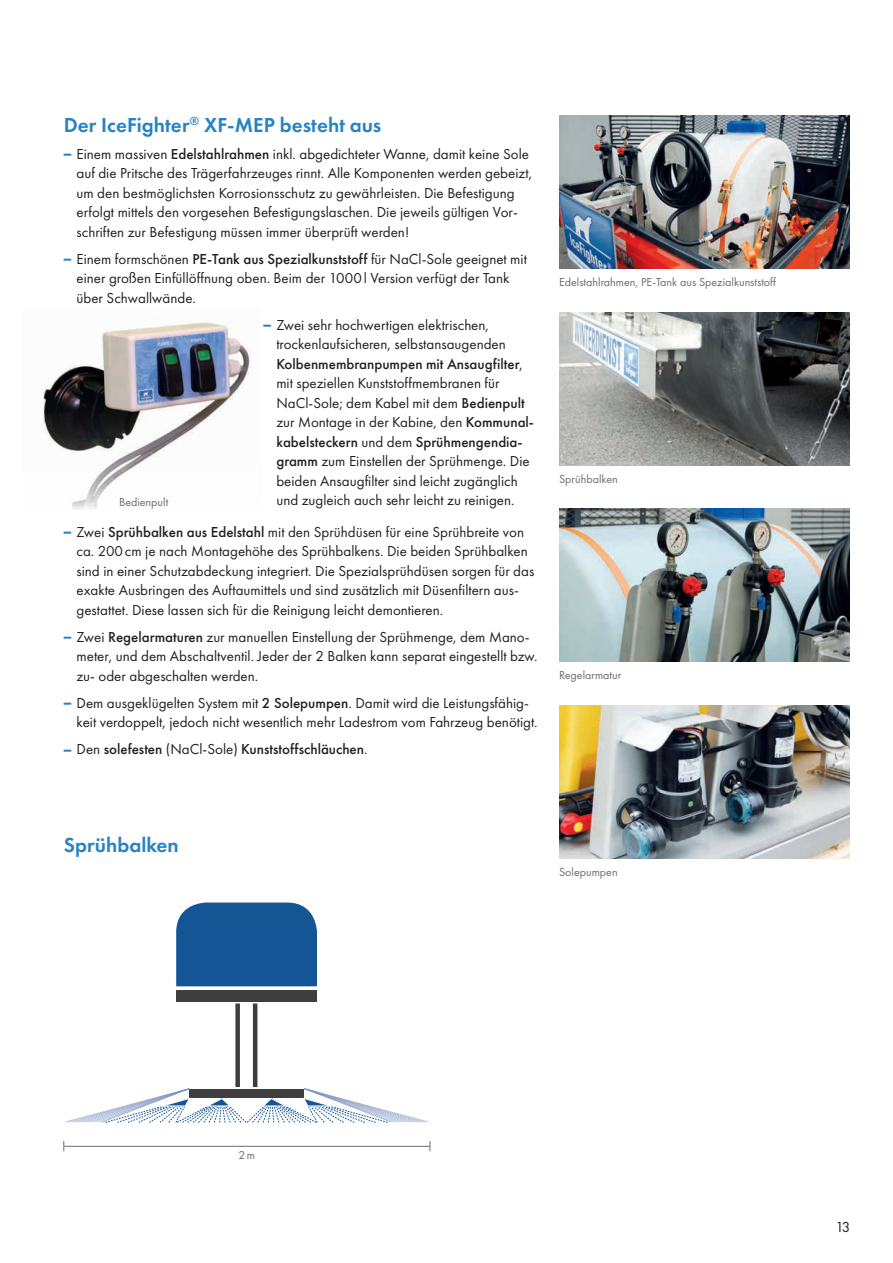
<style>
.page{position:relative;width:893px;height:1263px;background:#fff}
.page>*{position:absolute;margin:0;border:0;box-sizing:border-box;transform-origin:0 0}
.t1{font:600 21px "Futura PT";color:#2783c5}
.t2{font:15px/19.5px "Futura PT";color:#231f20}
.t3{font:500 15px "Futura PT";color:#231f20}
.t4{font:12px "Futura PT";color:#6c6d70}
.s1{font-weight:500}
.s2{font-weight:400}
</style>
<div class="page">
<img style="left:559px;top:116px;width:291px;height:153px">
<img style="left:559px;top:313px;width:291px;height:153px">
<img style="left:559px;top:508px;width:291px;height:153px">
<img style="left:559px;top:706px;width:291px;height:153px">
<img style="left:43px;top:321px;width:209px;height:188px">
<div style="left:176px;top:902px;width:141px;height:84px;background:#145596"></div>
<div style="left:176px;top:990px;width:141px;height:11px;background:#3e3e3f"></div>
<svg style="left:64px;top:1088px;width:365px;height:35px"></svg>
<div style="left:235px;top:1003px;width:5px;height:84px;background:#3e3e3f"></div>
<hr style="left:253px;top:1003px;width:4px;height:84px;background:#3e3e3f">
<hr style="left:64px;top:1146px;width:366px;height:1px;background:#6c6d70">
<h1 class="t1" style="left:64px;top:111px;width:319px">Der IceFighter<sup>®</sup> XF-MEP besteht aus</h1>
<p class="t2" style="left:77px;top:144px;width:457px;text-indent:-13px"><sup>_</sup> Einem massiven <span class="s1">Edelstahlrahmen</span> inkl. abgedichteter Wanne, damit keine Sole auf die Pritsche des Trägerfahrzeuges rinnt. Alle Komponenten werden gebeizt, um den bestmöglichsten Korrosionsschutz zu gewährleisten. Die Befestigung erfolgt mittels den vorgesehen Befestigungslaschen. Die jeweils gültigen Vor&shy;schriften zur Befestigung müssen immer überprüft werden!</p>
<p class="t2" style="left:77px;top:249px;width:452px;text-indent:-13px"><sup>_</sup> Einem formschönen <span class="s1">PE-Tank aus Spezialkunststoff</span> für NaCl-Sole geeignet mit einer großen Einfüllöffnung oben. Beim der 1000l Version verfügt der Tank über Schwallwände.</p>
<p class="t2" style="left:276px;top:315px;width:259px;text-indent:-13px"><sup>_</sup> Zwei sehr hochwertigen elektrischen, trockenlaufsicheren, selbstansaugenden <span class="s1">Kolbenmembranpumpen mit Ansaugfilter</span>, mit speziellen Kunststoffmembranen für NaCl-Sole; dem Kabel mit dem <span class="s1">Bedienpult </span>zur Montage in der Kabine, den <span class="s1">Kommunal&shy;kabelsteckern</span> und dem <span class="s1">Sprühmengendia&shy;gramm</span> zum Einstellen der Sprühmenge. Die beiden Ansaugfilter sind leicht zugänglich und zugleich auch sehr leicht zu reinigen.</p>
<p class="t2" style="left:77px;top:522px;width:459px;text-indent:-13px"><sup>_</sup> Zwei <span class="s1">Sprühbalken aus Edelstahl</span> mit den Sprühdüsen für eine Sprühbreite von ca. 200cm je nach Montagehöhe des Sprühbalkens. Die beiden Sprühbalken sind in einer Schutzabdeckung integriert. Die Spezialsprühdüsen sorgen für das exakte Ausbringen des Auftaumittels und sind zusätzlich mit Düsenfiltern aus&shy;gestattet. Diese lassen sich für die Reinigung leicht demontieren.</p>
<p class="t2" style="left:77px;top:627px;width:463px;text-indent:-13px"><sup>_</sup> Zwei <span class="s1">Regelarmaturen</span> zur manuellen Einstellung der Sprühmenge, dem Mano&shy;meter, und dem Abschaltventil. Jeder der 2 Balken kann separat eingestellt bzw. zu- oder abgeschalten werden.</p>
<p class="t2" style="left:77px;top:693px;width:463px;text-indent:-13px"><sup>_</sup> Dem ausgeklügelten System mit <span class="s1">2 Solepumpen</span>. Damit wird die Leistungsfähig&shy;keit verdoppelt, jedoch nicht wesentlich mehr Ladestrom vom Fahrzeug benötigt.</p>
<p class="t3" style="left:64px;top:740px;width:305px"><sup>_</sup> <span class="s2">Den</span> solefesten <span class="s2">(NaCl-Sole)</span> Kunststoffschläuchen<span class="s2">.</span></p>
<p class="t4" style="left:119px;top:494px;width:51px">Bedienpult</p>
<p class="t4" style="left:559px;top:275px;width:219px">Edelstahlrahmen, PE-Tank aus Spezialkunststoff</p>
<p class="t4" style="left:559px;top:472px;width:60px">Sprühbalken</p>
<p class="t4" style="left:559px;top:668px;width:64px">Regelarmatur</p>
<h1 class="t1" style="left:64px;top:832px;width:117px">Sprühbalken</h1>
<p class="t4" style="left:559px;top:865px;width:60px">Solepumpen</p>
<p class="t4" style="left:239px;top:1148px;width:18px">2m</p>
<p class="t2" style="left:835px;top:1217px;width:16px">13</p>
</div>
